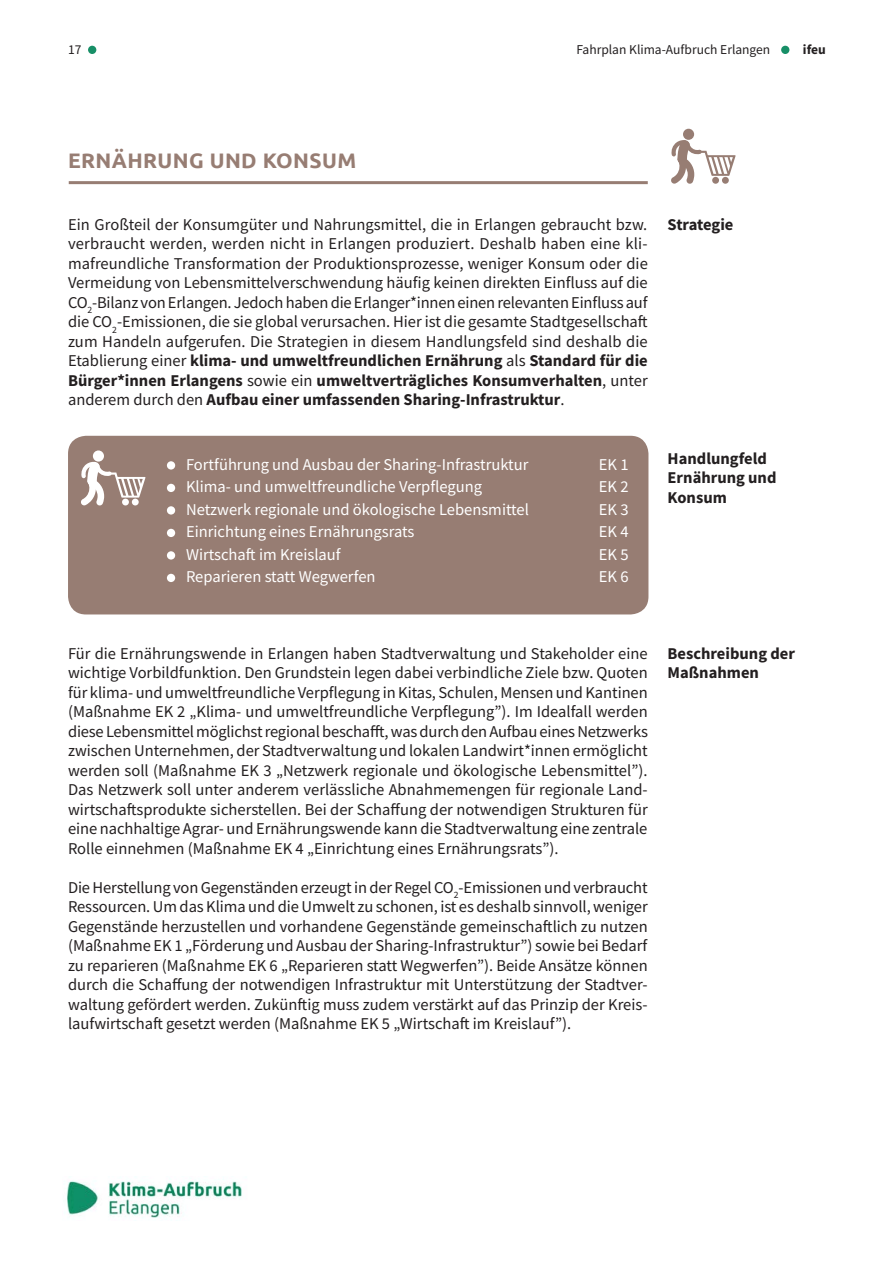
<style>
.page{position:relative;width:893px;height:1263px;background:#fff}
.page>*{position:absolute;margin:0;border:0;box-sizing:border-box;transform-origin:0 0}
.t1{font:700 21px "Ubuntu";letter-spacing:.02em;color:#977d73}
.Blocksatz_normal{font:16.5px/19.5px "Source Sans Pro";color:#231f20;text-align:justify}
.Inhaltsv_sub{font:16.5px "Source Sans Pro";color:#fff}
.Randspalte_H{font:700 16.5px/19.5px "Source Sans Pro";color:#231f20}
.t2{font:13.5px "Source Sans Pro";color:#231f20}
.t3{font:700 13.5px "Source Sans Pro";color:#231f20}
.s1{font-weight:700}
</style>
<div class="page">
<img style="left:66px;top:1181px;width:176px;height:37px">
<div style="left:88px;top:46px;width:8px;height:8px;background:#178f67;border-radius:50%"></div>
<div style="left:781px;top:46px;width:8px;height:8px;background:#178f67;border-radius:50%"></div>
<hr style="left:69px;top:181px;width:579px;height:3px;background:#977d73">
<div style="left:68px;top:436px;width:580px;height:178px;background:#977d73;border-radius:18px"></div>
<div style="left:167px;top:461px;width:8px;height:9px;background:#fff;border-radius:50%"></div>
<div style="left:167px;top:484px;width:8px;height:8px;background:#fff;border-radius:50%"></div>
<div style="left:167px;top:506px;width:8px;height:9px;background:#fff;border-radius:50%"></div>
<div style="left:167px;top:529px;width:8px;height:8px;background:#fff;border-radius:50%"></div>
<div style="left:167px;top:551px;width:8px;height:9px;background:#fff;border-radius:50%"></div>
<div style="left:167px;top:574px;width:8px;height:8px;background:#fff;border-radius:50%"></div>
<div style="left:683px;top:129px;width:11px;height:11px;background:#977d73;border-radius:50%"></div>
<svg style="left:671px;top:140px;width:65px;height:44px"></svg>
<div style="left:93px;top:450px;width:11px;height:12px;background:#fff;border-radius:50%"></div>
<svg style="left:81px;top:461px;width:65px;height:45px"></svg>
<p class="t2" style="left:68px;top:41px;width:15px">17</p>
<p class="t2" style="left:576px;top:41px;width:196px">Fahrplan Klima-Aufbruch Erlangen</p>
<p class="t3" style="left:803px;top:40px;width:24px">ifeu</p>
<h2 class="t1" style="left:68px;top:148px;width:290px">ERNÄHRUNG UND KONSUM</h2>
<p class="Blocksatz_normal" style="left:68px;top:214px;width:581px">Ein Großteil der Konsumgüter und Nahrungsmittel, die in Erlangen gebraucht bzw. verbraucht werden, werden nicht in Erlangen produziert. Deshalb haben eine kli&shy;mafreundliche Transformation der Produktionsprozesse, weniger Konsum oder die Vermeidung von Lebensmittelverschwendung häufig keinen direkten Einfluss auf die CO<sub>2</sub>-Bilanz von Erlangen. Jedoch haben die Erlanger*innen einen relevanten Einfluss auf die CO<sub>2</sub>-Emissionen, die sie global verursachen. Hier ist die gesamte Stadtgesellschaft zum Handeln aufgerufen. Die Strategien in diesem Handlungsfeld sind deshalb die Etablierung einer <span class="s1">klima- und umweltfreundlichen Ernährung</span> als <span class="s1">Standard für die Bürger*innen Erlangens</span> sowie ein <span class="s1">umweltverträgliches Konsumverhalten</span>, unter anderem durch den <span class="s1">Aufbau einer umfassenden Sharing-Infrastruktur</span>.</p>
<p class="Inhaltsv_sub" style="left:186px;top:454px;width:344px">Fortführung und Ausbau der Sharing-Infrastruktur</p>
<p class="Inhaltsv_sub" style="left:599px;top:454px;width:31px">EK 1</p>
<p class="Inhaltsv_sub" style="left:186px;top:476px;width:298px">Klima- und umweltfreundliche Verpflegung</p>
<p class="Inhaltsv_sub" style="left:599px;top:476px;width:31px">EK 2</p>
<p class="Inhaltsv_sub" style="left:186px;top:499px;width:344px">Netzwerk regionale und ökologische Lebensmittel</p>
<p class="Inhaltsv_sub" style="left:599px;top:499px;width:31px">EK 3</p>
<p class="Inhaltsv_sub" style="left:186px;top:521px;width:230px">Einrichtung eines Ernährungsrats</p>
<p class="Inhaltsv_sub" style="left:599px;top:521px;width:31px">EK 4</p>
<p class="Inhaltsv_sub" style="left:186px;top:544px;width:156px">Wirtschaft im Kreislauf</p>
<p class="Inhaltsv_sub" style="left:599px;top:544px;width:31px">EK 5</p>
<p class="Inhaltsv_sub" style="left:186px;top:566px;width:191px">Reparieren statt Wegwerfen</p>
<p class="Inhaltsv_sub" style="left:599px;top:566px;width:31px">EK 6</p>
<p class="Randspalte_H" style="left:668px;top:214px;width:67px">Strategie</p>
<p class="Randspalte_H" style="left:668px;top:448px;width:110px">Handlungfeld<br>Ernährung und<br>Konsum</p>
<p class="Blocksatz_normal" style="left:68px;top:643px;width:581px">Für die Ernährungswende in Erlangen haben Stadtverwaltung und Stakeholder eine wichtige Vorbildfunktion. Den Grundstein legen dabei verbindliche Ziele bzw. Quoten für klima- und umweltfreundliche Verpflegung in Kitas, Schulen, Mensen und Kantinen (Maßnahme EK 2 „Klima- und umweltfreundliche Verpflegung”). Im Idealfall werden diese Lebensmittel möglichst regional beschafft, was durch den Aufbau eines Netzwerks zwischen Unternehmen, der Stadtverwaltung und lokalen Landwirt*innen ermöglicht werden soll (Maßnahme EK 3 „Netzwerk regionale und ökologische Lebensmittel”).<br>Das Netzwerk soll unter anderem verlässliche Abnahmemengen für regionale Land&shy;wirtschaftsprodukte sicherstellen. Bei der Schaffung der notwendigen Strukturen für eine nachhaltige Agrar- und Ernährungswende kann die Stadtverwaltung eine zentrale Rolle einnehmen (Maßnahme EK 4 „Einrichtung eines Ernährungsrats”).</p>
<p class="Blocksatz_normal" style="left:68px;top:877px;width:581px">Die Herstellung von Gegenständen erzeugt in der Regel CO<sub>2</sub>-Emissionen und verbraucht Ressourcen. Um das Klima und die Umwelt zu schonen, ist es deshalb sinnvoll, weniger Gegenstände herzustellen und vorhandene Gegenstände gemeinschaftlich zu nutzen (Maßnahme EK 1 „Förderung und Ausbau der Sharing-Infrastruktur”) sowie bei Bedarf zu reparieren (Maßnahme EK 6 „Reparieren statt Wegwerfen”). Beide Ansätze können durch die Schaffung der notwendigen Infrastruktur mit Unterstützung der Stadtver&shy;waltung gefördert werden. Zukünftig muss zudem verstärkt auf das Prinzip der Kreis&shy;laufwirtschaft gesetzt werden (Maßnahme EK 5 „Wirtschaft im Kreislauf”).</p>
<p class="Randspalte_H" style="left:668px;top:643px;width:129px">Beschreibung der<br>Maßnahmen</p>
</div>
